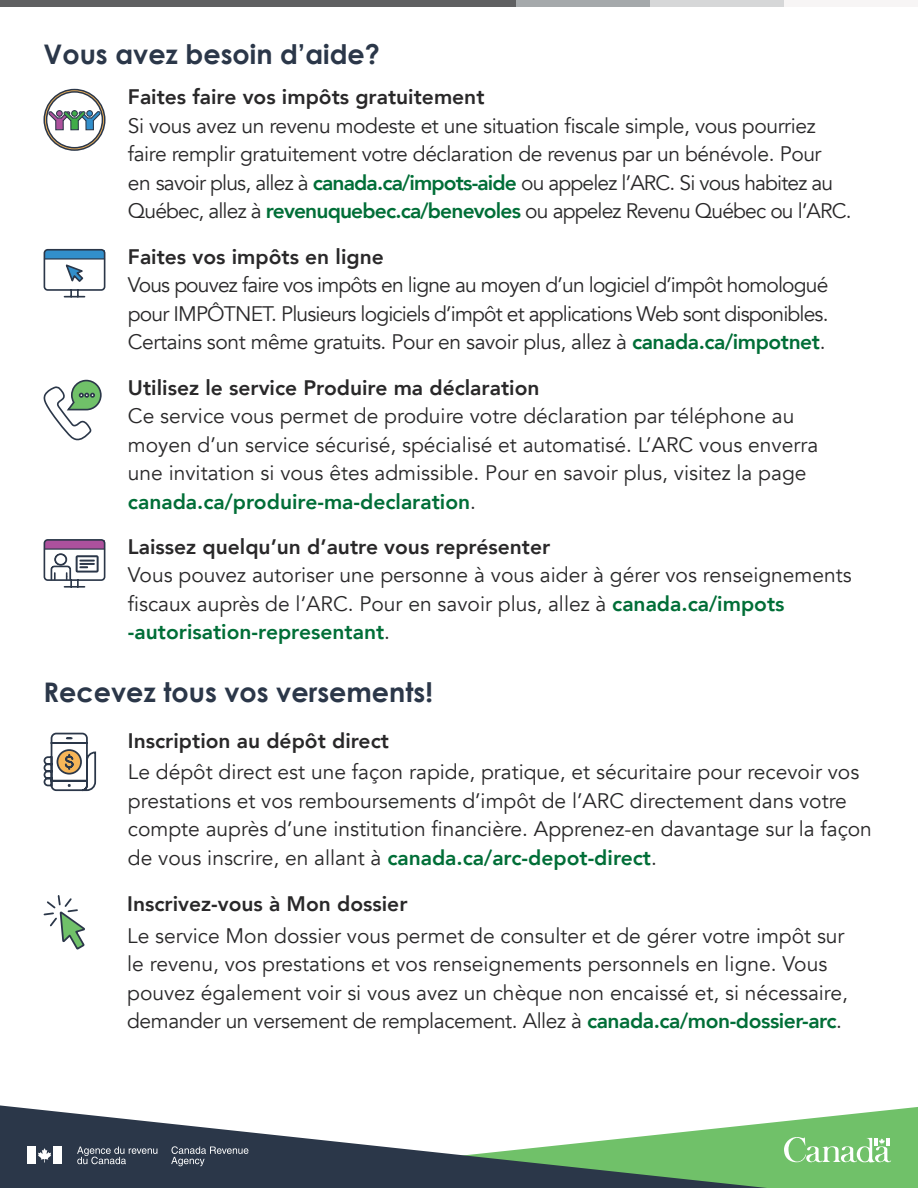
<style>
.page{position:relative;width:918px;height:1188px;background:#fff}
.page>*{position:absolute;margin:0;border:0;box-sizing:border-box;transform-origin:0 0}
.t1{font:700 27px "Century Gothic";color:#2b3749}
.t2{font:21px/28.5px "Avenir";color:#292829}
.t3{font:21px/28.5px "Avenir";letter-spacing:-.02em;color:#292829}
.t4{font:800 21px "Avenir";color:#292829}
.s1{font-weight:800;color:#006e37}
</style>
<div class="page">
<div style="left:892px;top:1107px;width:26px;height:81px;background:#70c169"></div>
<svg style="left:0;top:1105px;width:892px;height:83px"></svg>
<div style="left:27px;top:1147px;width:8px;height:17px;background:#fff"></div>
<svg style="left:38px;top:1148px;width:13px;height:14px"></svg>
<div style="left:54px;top:1147px;width:8px;height:17px;background:#fff"></div>
<svg style="left:77px;top:1147px;width:80px;height:17px"></svg>
<svg style="left:171px;top:1146px;width:77px;height:20px;background:#4d5766"></svg>
<svg style="left:784px;top:1132px;width:107px;height:35px;background:#8ccd86"></svg>
<div style="left:784px;top:0;width:134px;height:7px;background:#f7f5f5"></div>
<div style="left:650px;top:0;width:134px;height:7px;background:#d6d7d8"></div>
<div style="left:515px;top:0;width:134px;height:7px;background:#a5a9ab"></div>
<div style="left:375px;top:0;width:140px;height:7px;background:#5f6061"></div>
<div style="left:0;top:0;width:381px;height:7px;background:#5f6061"></div>
<svg style="left:43px;top:248px;width:63px;height:50px"></svg>
<hr style="left:44px;top:258px;width:61px;height:2px;background:#2b3749">
<svg style="left:43px;top:732px;width:54px;height:60px"></svg>
<svg style="left:43px;top:895px;width:42px;height:55px"></svg>
<svg style="left:43px;top:539px;width:63px;height:49px"></svg>
<svg style="left:43px;top:379px;width:59px;height:62px"></svg>
<svg style="left:43px;top:88px;width:63px;height:63px"></svg>
<div style="left:71px;top:110px;width:7px;height:7px;border:1px solid #2b3749;border-radius:50%"></div>
<p class="t1" style="left:44px;top:33px;width:338px">Vous avez besoin d’aide?</p>
<p class="t4" style="left:128px;top:81px;width:358px">Faites faire vos impôts gratuitement</p>
<p class="t3" style="left:128px;top:112px;width:725px">Si vous avez un revenu modeste et une situation fiscale simple, vous pourriez faire remplir gratuitement votre déclaration de revenus par un bénévole. Pour<br>en savoir plus, allez à <span class="s1">canada.ca/impots-aide</span> ou appelez l’ARC. Si vous habitez au Québec, allez à <span class="s1">revenuquebec.ca/benevoles</span> ou appelez Revenu Québec ou l’ARC.</p>
<p class="t4" style="left:128px;top:240px;width:257px">Faites vos impôts en ligne</p>
<p class="t2" style="left:128px;top:271px;width:702px;text-align:justify">Vous pouvez faire vos impôts en ligne au moyen d’un logiciel d’impôt homologué pour IMPÔTNET. Plusieurs logiciels d’impôt et applications Web sont disponibles.<br>Certains sont même gratuits. Pour en savoir plus, allez à <span class="s1">canada.ca/impotnet</span>.</p>
<p class="t4" style="left:128px;top:371px;width:413px">Utilisez le service Produire ma déclaration</p>
<p class="t2" style="left:128px;top:402px;width:692px">Ce service vous permet de produire votre déclaration par téléphone au moyen d’un service sécurisé, spécialisé et automatisé. L’ARC vous enverra une invitation si vous êtes admissible. Pour en savoir plus, visitez la page <span class="s1">canada.ca/produire-ma-declaration</span>.</p>
<p class="t4" style="left:128px;top:530px;width:424px">Laissez quelqu’un d’autre vous représenter</p>
<p class="t2" style="left:128px;top:561px;width:725px">Vous pouvez autoriser une personne à vous aider à gérer vos renseignements fiscaux auprès de l’ARC. Pour en savoir plus, allez à <span class="s1">canada.ca/impots -autorisation-representant</span>.</p>
<p class="t1" style="left:44px;top:672px;width:391px">Recevez tous vos versements!</p>
<p class="t4" style="left:128px;top:724px;width:263px">Inscription au dépôt direct</p>
<p class="t2" style="left:128px;top:758px;width:746px">Le dépôt direct est une façon rapide, pratique, et sécuritaire pour recevoir vos prestations et vos remboursements d’impôt de l’ARC directement dans votre compte auprès d’une institution financière. Apprenez-en davantage sur la façon de vous inscrire, en allant à <span class="s1">canada.ca/arc-depot-direct</span>.</p>
<p class="t4" style="left:127px;top:888px;width:282px">Inscrivez-vous à Mon dossier</p>
<p class="t2" style="left:127px;top:922px;width:722px">Le service Mon dossier vous permet de consulter et de gérer votre impôt sur le revenu, vos prestations et vos renseignements personnels en ligne. Vous pouvez également voir si vous avez un chèque non encaissé et, si nécessaire, demander un versement de remplacement. Allez à <span class="s1">canada.ca/mon-dossier-arc</span>.</p>
</div>
